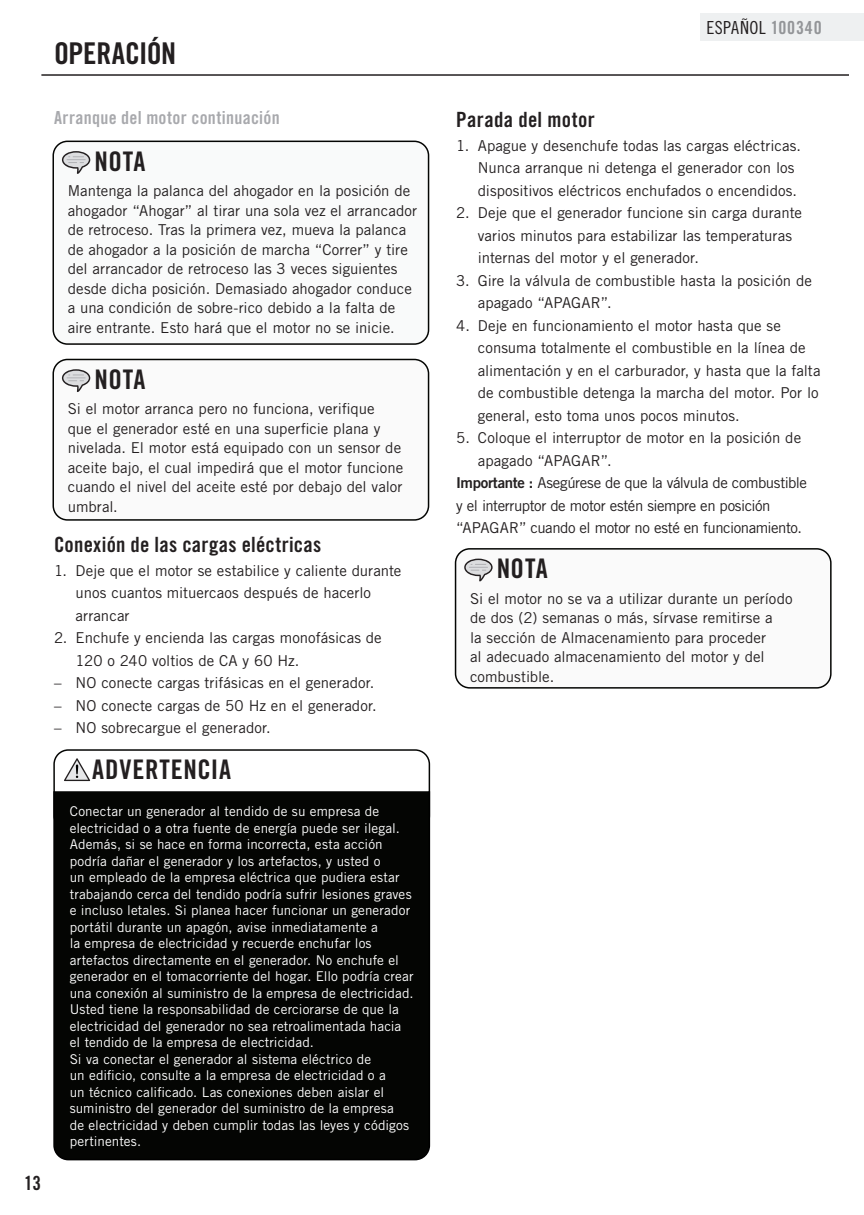
<style>
.page{position:relative;width:864px;height:1215px;background:#fff}
.page>*{position:absolute;margin:0;border:0;box-sizing:border-box;transform-origin:0 0}
.t1{font:30px "Trade Gothic Bold Cond Twenty";color:#231f20}
.t2{font:27px "Trade Gothic Bold Cond Twenty";letter-spacing:.025em;color:#231f20}
.t3{font:21px "Trade Gothic Bold Cond Twenty";letter-spacing:.015em;color:#231f20}
.t4{font:19.5px "Trade Gothic Bold Cond Twenty";color:#231f20}
.t5{font:18px "Trade Gothic Bold Cond Twenty";letter-spacing:.015em;color:#a8a9ad}
.t6{font:18px "Trade Gothic Cond Eighteen";letter-spacing:.025em;color:#231f20}
.t7{font:15px/19.5px "Trade Gothic";color:#231f20}
.t8{font:15px "Trade Gothic";letter-spacing:-.03em;color:#231f20}
.t9{font:13.5px/16.5px "Trade Gothic";letter-spacing:.005em;color:#fff}
.s1{font-family:"Trade Gothic Bold Cond Twenty";color:#939598}
.s2{font-family:"Trade Gothic Bold Two"}
</style>
<div class="page">
<hr style="left:41px;top:74px;width:808px;height:2px;background:#231f20">
<div style="left:700px;top:14px;width:164px;height:27px;background:#eef0f1"></div>
<div style="left:53px;top:359px;width:376px;height:161px;background:#fafafa;border-radius:14px"></div>
<div style="left:52px;top:359px;width:377px;height:162px;border:2px solid #040503;border-radius:14px"></div>
<svg style="left:62px;top:369px;width:28px;height:23px"></svg>
<div style="left:53px;top:141px;width:376px;height:203px;background:#f9fafa;border-radius:14px"></div>
<div style="left:52px;top:141px;width:377px;height:204px;border:2px solid #040503;border-radius:14px"></div>
<svg style="left:62px;top:151px;width:28px;height:23px"></svg>
<div style="left:456px;top:549px;width:375px;height:139px;background:#fafafa;border-radius:14px"></div>
<div style="left:455px;top:548px;width:377px;height:141px;border:2px solid #040503;border-radius:14px"></div>
<svg style="left:464px;top:559px;width:29px;height:22px"></svg>
<div style="left:53px;top:790px;width:378px;height:371px;background:#040503"></div>
<svg style="left:54px;top:750px;width:375px;height:80px"></svg>
<h1 class="t1" style="left:54px;top:35px;width:28px">Operaci</h1>
<h1 class="t1" style="left:147px;top:35px;width:27px">ón</h1>
<h3 class="t4" style="left:24px;top:1172px;width:19px">13</h3>
<p class="t5" style="left:54px;top:107px;width:227px">Arranque del motor continuación</p>
<h2 class="t2" style="left:94px;top:145px;width:52px">NOTA</h2>
<p class="t7" style="left:68px;top:181px;width:351px">Mantenga la palanca del ahogador en la posición de ahogador “Ahogar” al tirar una sola vez el arrancador de retroceso. Tras la primera vez, mueva la palanca de ahogador a la posición de marcha “Correr” y tire del arrancador de retroceso las 3 veces siguientes desde dicha posición. Demasiado ahogador conduce a una condición de sobre-rico debido a la falta de aire entrante. Esto hará que el motor no se inicie.</p>
<h2 class="t2" style="left:94px;top:363px;width:52px">NOTA</h2>
<p class="t7" style="left:68px;top:399px;width:337px">Si el motor arranca pero no funciona, verifique<br>que el generador esté en una superficie plana y nivelada. El motor está equipado con un sensor de aceite bajo, el cual impedirá que el motor funcione cuando el nivel del aceite esté por debajo del valor umbral.</p>
<h3 class="t3" style="left:54px;top:531px;width:269px">Conexión de las cargas eléctricas</h3>
<p class="t7" style="left:76px;top:559px;width:327px;line-height:22.5px;text-indent:-22px">1. Deje que el motor se estabilice y caliente durante unos cuantos mituercaos después de hacerlo arrancar</p>
<p class="t7" style="left:76px;top:627px;width:308px;line-height:22.5px;text-indent:-22px">2. Enchufe y encienda las cargas monofásicas de<br>120 o 240 voltios de CA y 60 Hz.</p>
<p class="t7" style="left:54px;top:673px;width:322px">– NO conecte cargas trifásicas en el generador.</p>
<p class="t7" style="left:54px;top:696px;width:324px">– NO conecte cargas de 50 Hz en el generador.</p>
<p class="t7" style="left:54px;top:718px;width:218px">– NO sobrecargue el generador.</p>
<h2 class="t2" style="left:92px;top:753px;width:140px">ADVERTENCIA</h2>
<p class="t9" style="left:70px;top:803px;width:345px">Conectar un generador al tendido de su empresa de electricidad o a otra fuente de energía puede ser ilegal.<br>Además, si se hace en forma incorrecta, esta acción podría dañar el generador y los artefactos, y usted o<br>un empleado de la empresa eléctrica que pudiera estar trabajando cerca del tendido podría sufrir lesiones graves e incluso letales. Si planea hacer funcionar un generador portátil durante un apagón, avise inmediatamente a<br>la empresa de electricidad y recuerde enchufar los artefactos directamente en el generador. No enchufe el generador en el tomacorriente del hogar. Ello podría crear una conexión al suministro de la empresa de electricidad.<br>Usted tiene la responsabilidad de cerciorarse de que la electricidad del generador no sea retroalimentada hacia el tendido de la empresa de electricidad.<br>Si va conectar el generador al sistema eléctrico de<br>un edificio, consulte a la empresa de electricidad o a<br>un técnico calificado. Las conexiones deben aislar el suministro del generador del suministro de la empresa<br>de electricidad y deben cumplir todas las leyes y códigos pertinentes.</p>
<p class="t6" style="left:706px;top:17px;width:117px">ESPAÑOL <span class="s1">100340</span></p>
<h3 class="t3" style="left:456px;top:106px;width:140px">Parada del motor</h3>
<p class="t7" style="left:478px;top:134px;width:325px;line-height:22.5px;text-indent:-22px">1. Apague y desenchufe todas las cargas eléctricas.<br>Nunca arranque ni detenga el generador con los dispositivos eléctricos enchufados o encendidos.</p>
<p class="t7" style="left:478px;top:201px;width:326px;line-height:22.5px;text-indent:-22px">2. Deje que el generador funcione sin carga durante varios minutos para estabilizar las temperaturas internas del motor y el generador.</p>
<p class="t7" style="left:478px;top:269px;width:336px;line-height:22.5px;text-indent:-22px">3. Gire la válvula de combustible hasta la posición de apagado “APAGAR”.</p>
<p class="t7" style="left:478px;top:314px;width:344px;line-height:22.5px;text-indent:-22px">4. Deje en funcionamiento el motor hasta que se consuma totalmente el combustible en la línea de alimentación y en el carburador, y hasta que la falta de combustible detenga la marcha del motor. Por lo general, esto toma unos pocos minutos.</p>
<p class="t7" style="left:456px;top:428px;width:346px">5. Coloque el interruptor de motor en la posición de</p>
<p class="t7" style="left:478px;top:450px;width:135px">apagado “APAGAR”.</p>
<p class="t8" style="left:456px;top:474px;width:352px"><span class="s2">Importante :</span> Asegúrese de que la válvula de combustible</p>
<p class="t8" style="left:456px;top:496px;width:316px">y el interruptor de motor estén siempre en posición</p>
<p class="t8" style="left:456px;top:519px;width:347px">“APAGAR” cuando el motor no esté en funcionamiento.</p>
<h2 class="t2" style="left:497px;top:552px;width:52px">NOTA</h2>
<p class="t7" style="left:470px;top:588px;width:324px">Si el motor no se va a utilizar durante un período de dos (2) semanas o más, sírvase remitirse a<br>la sección de Almacenamiento para proceder<br>al adecuado almacenamiento del motor y del combustible.</p>
</div>
